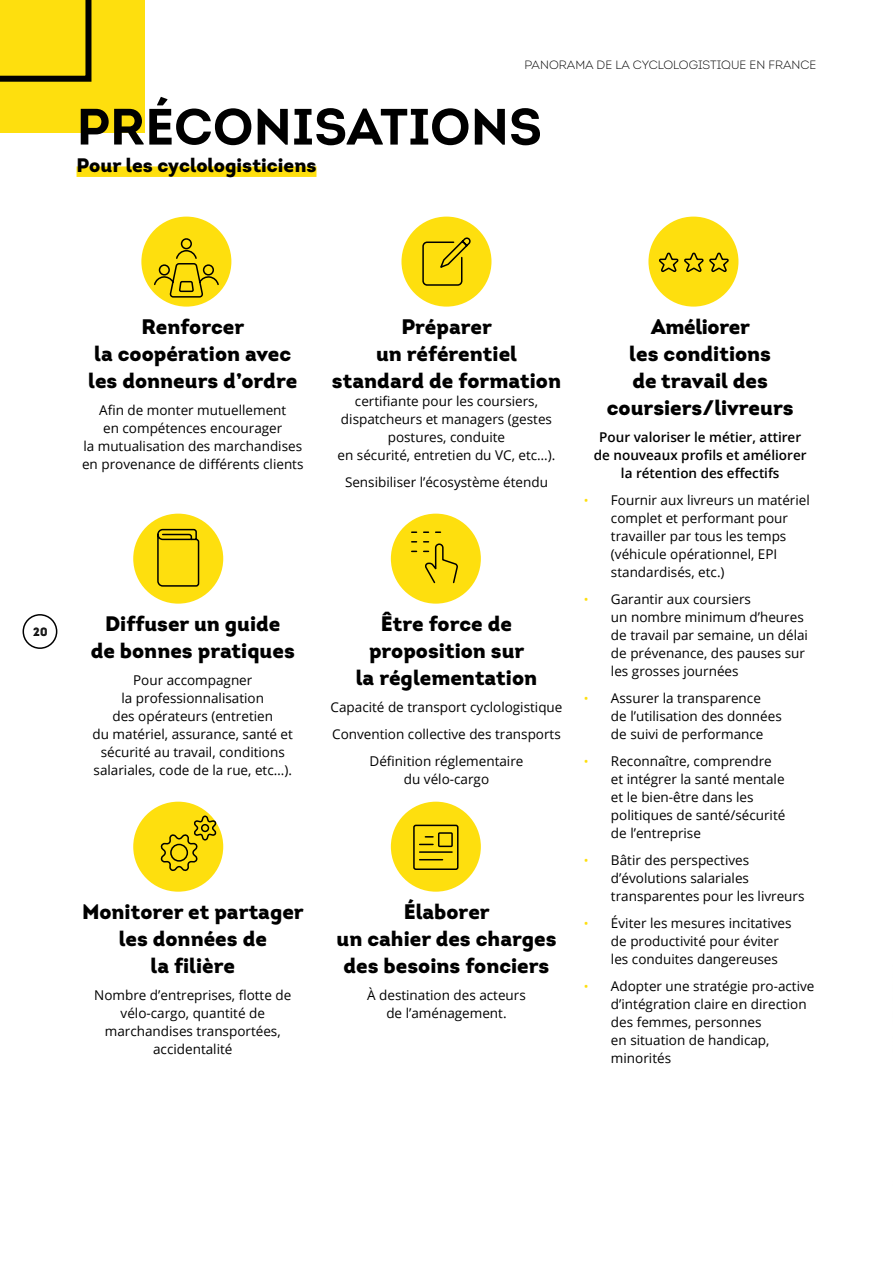
<style>
.page{position:relative;width:893px;height:1263px;background:#fff}
.page>*{position:absolute;margin:0;border:0;box-sizing:border-box;transform-origin:0 0}
.t1{font:51px "Intro Bold Caps";color:#000}
.t2{font:900 21px/27px "Intro";color:#000;text-align:center}
.t3{font:900 19.5px "Intro";color:#000}
.t4{font:13.5px/18px "Open Sans";color:#000}
.t5{font:600 13.5px/18px "Open Sans";color:#000;text-align:center}
.t6{font:12px "Intro Light Caps";color:#000}
.t7{font:12px "Intro Inline";color:#000}
.s1{font-size:12.75px;color:#fedf0e}
</style>
<div class="page">
<div style="left:0;top:0;width:145px;height:132px;background:#fedf0e"></div>
<svg style="left:0;top:0;width:91px;height:82px"></svg>
<div style="left:23px;top:614px;width:34px;height:35px;border:2px solid #000;border-radius:50%"></div>
<div style="left:77px;top:166px;width:239px;height:11px;background:#fedf0e"></div>
<svg style="left:159px;top:801px;width:59px;height:91px"></svg>
<div style="left:141px;top:217px;width:90px;height:90px;background:#fedf0e;border-radius:50%"></div>
<div style="left:133px;top:802px;width:90px;height:90px;background:#fedf0e;border-radius:50%"></div>
<div style="left:391px;top:514px;width:90px;height:90px;background:#fedf0e;border-radius:50%"></div>
<div style="left:401px;top:217px;width:90px;height:90px;background:#fedf0e;border-radius:50%"></div>
<div style="left:391px;top:802px;width:90px;height:90px;background:#fedf0e;border-radius:50%"></div>
<div style="left:648px;top:217px;width:90px;height:90px;background:#fedf0e;border-radius:50%"></div>
<div style="left:133px;top:514px;width:90px;height:90px;background:#fedf0e;border-radius:50%"></div>
<svg style="left:422px;top:237px;width:49px;height:49px"></svg>
<svg style="left:157px;top:528px;width:43px;height:59px"></svg>
<svg style="left:411px;top:531px;width:47px;height:53px"></svg>
<svg style="left:413px;top:824px;width:46px;height:46px"></svg>
<p class="t6" style="left:524px;top:57px;width:294px">PANORAMA DE LA CYCLOLOGISTIQUE EN FRANCE</p>
<h1 class="t1" style="left:77px;top:94px;width:467px">PRÉCONISATIONS</h1>
<h3 class="t3" style="left:77px;top:152px;width:241px">Pour les cyclologisticiens</h3>
<p class="t7" style="left:33px;top:625px;width:16px">20</p>
<h2 class="t2" style="left:88px;top:312px;width:211px">Renforcer<br>la coopération avec les donneurs d’ordre</h2>
<p class="t4" style="left:82px;top:400px;width:223px;text-align:center">Afin de monter mutuellement<br>en compétences encourager<br>la mutualisation des marchandises en provenance de différents clients</p>
<h2 class="t2" style="left:91px;top:609px;width:206px">Diffuser un guide de bonnes pratiques</h2>
<p class="t4" style="left:93px;top:670px;width:202px;text-align:center">Pour accompagner<br>la professionnalisation<br>des opérateurs (entretien<br>du matériel, assurance, santé et sécurité au travail, conditions salariales, code de la rue, etc…).</p>
<h2 class="t2" style="left:82px;top:897px;width:223px">Monitorer et partager les données de<br>la filière</h2>
<p class="t4" style="left:94px;top:985px;width:199px;text-align:center">Nombre d’entreprises, flotte de vélo-cargo, quantité de marchandises transportées, accidentalité</p>
<h2 class="t2" style="left:332px;top:312px;width:231px">Préparer<br>un référentiel standard de formation</h2>
<p class="t4" style="left:338px;top:391px;width:219px;text-align:center">certifiante pour les coursiers, dispatcheurs et managers (gestes postures, conduite<br>en sécurité, entretien du VC, etc…).</p>
<p class="t4" style="left:345px;top:472px;width:204px">Sensibiliser l’écosystème étendu</p>
<h2 class="t2" style="left:356px;top:609px;width:183px">Être force de proposition sur<br>la réglementation</h2>
<p class="t4" style="left:330px;top:693px;width:233px;line-height:27px;text-align:center">Capacité de transport cyclologistique<br>Convention collective des transports<br>Définition réglementaire</p>
<p class="t4" style="left:404px;top:769px;width:87px">du vélo-cargo</p>
<h2 class="t2" style="left:336px;top:897px;width:222px">Élaborer<br>un cahier des charges des besoins fonciers</h2>
<p class="t4" style="left:367px;top:985px;width:160px;text-align:center">À destination des acteurs de l’aménagement.</p>
<h2 class="t2" style="left:607px;top:312px;width:188px">Améliorer<br>les conditions<br>de travail des coursiers/livreurs</h2>
<p class="t5" style="left:594px;top:427px;width:214px">Pour valoriser le métier, attirer de nouveaux profils et améliorer la rétention des effectifs</p>
<p class="t4" style="left:611px;top:490px;width:200px;text-indent:-27px"><span class="s1">•</span> Fournir aux livreurs un matériel complet et performant pour travailler par tous les temps (véhicule opérationnel, EPI standardisés, etc.)</p>
<p class="t4" style="left:611px;top:589px;width:198px;text-indent:-27px"><span class="s1">•</span> Garantir aux coursiers<br>un nombre minimum d’heures de travail par semaine, un délai de prévenance, des pauses sur les grosses journées</p>
<p class="t4" style="left:611px;top:688px;width:172px;text-indent:-27px"><span class="s1">•</span> Assurer la transparence<br>de l’utilisation des données de suivi de performance</p>
<p class="t4" style="left:611px;top:751px;width:176px;text-indent:-27px"><span class="s1">•</span> Reconnaître, comprendre et intégrer la santé mentale et le bien-être dans les politiques de santé/sécurité de l’entreprise</p>
<p class="t4" style="left:611px;top:850px;width:195px;text-indent:-27px"><span class="s1">•</span> Bâtir des perspectives d’évolutions salariales transparentes pour les livreurs</p>
<p class="t4" style="left:611px;top:913px;width:182px;text-indent:-27px"><span class="s1">•</span> Éviter les mesures incitatives de productivité pour éviter les conduites dangereuses</p>
<p class="t4" style="left:611px;top:976px;width:205px;text-indent:-27px"><span class="s1">•</span> Adopter une stratégie pro-active d’intégration claire en direction des femmes, personnes<br>en situation de handicap, minorités</p>
</div>
